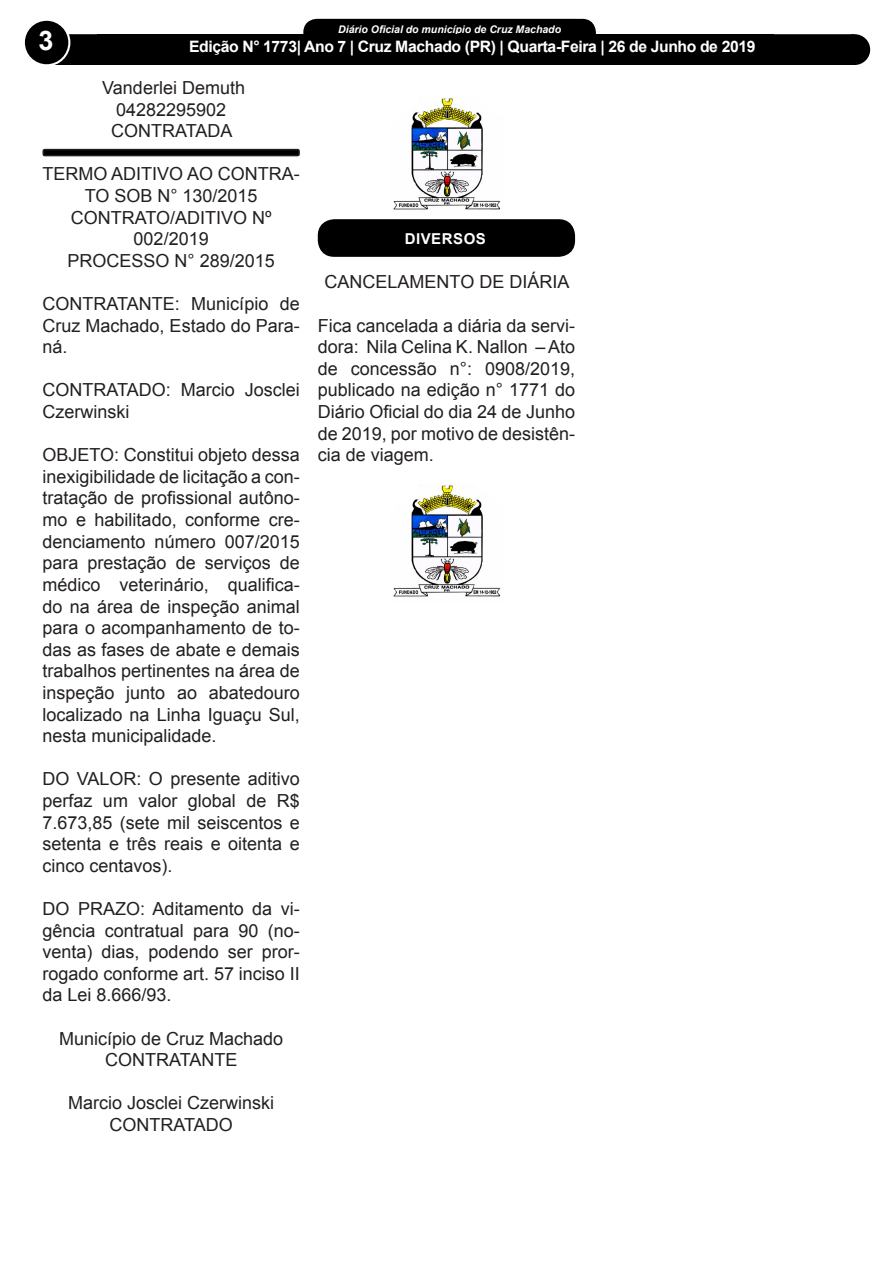
<style>
.page{position:relative;width:893px;height:1263px;background:#fff}
.page>*{position:absolute;margin:0;border:0;box-sizing:border-box;transform-origin:0 0}
.t1{font:700 27px "Arial";color:#fff}
.t2{font:18px/21.6px "Arial";color:#231f20;text-align:justify}
.t3{font:700 15.75px "Arial";letter-spacing:-.025em;color:#fff}
.t4{font:700 15px "Arial";color:#fff}
.t5{font:700 15px "Arial";letter-spacing:.035em;color:#fff}
.t6{font:italic 700 10.5px "Arial";color:#fff}
</style>
<div class="page">
<div style="left:305px;top:20px;width:289px;height:28px;background:#000;border-radius:12px"></div>
<div style="left:303px;top:19px;width:293px;height:31px;border:3px solid #000;border-radius:12px"></div>
<div style="left:39px;top:34px;width:815px;height:31px;background:#000"></div>
<div style="left:24px;top:20px;width:45px;height:45px;background:#000;border-radius:50%"></div>
<div style="left:23px;top:19px;width:47px;height:47px;border:2px solid #fff;border-radius:50%"></div>
<div style="left:840px;top:35px;width:29px;height:29px;background:#000;border-radius:50%"></div>
<div style="left:839px;top:34px;width:31px;height:31px;border:2px solid #000;border-radius:50%"></div>
<div style="left:43px;top:150px;width:256px;height:6px;background:#000;border-radius:2px"></div>
<div style="left:43px;top:149px;width:257px;height:7px;border:2px solid #231f20;border-radius:2px"></div>
<img style="left:393px;top:98px;width:108px;height:112px">
<div style="left:318px;top:219px;width:257px;height:38px;background:#000;border-radius:16px"></div>
<img style="left:393px;top:485px;width:108px;height:112px">
<p class="t6" style="left:338px;top:22px;width:224px">Diário Oficial do município de Cruz Machado</p>
<p class="t4" style="left:205px;top:40px;width:491px">Edição 1145 - Cruz Machado (PR) - Terça-Feira - 3 de Janeiro de 2017</p>
<p class="t1" style="left:38px;top:21px;width:17px">3</p>
<p class="t3" style="left:189px;top:35px;width:568px">Edição N° 1773| Ano 7 | Cruz Machado (PR) | Quarta-Feira | 26 de Junho de 2019</p>
<p class="t2" style="left:102px;top:77px;width:144px;text-align:center">Vanderlei Demuth<br>04282295902</p>
<p class="t2" style="left:111px;top:120px;width:123px">CONTRATADA</p>
<p class="t2" style="left:43px;top:163px;width:259px;text-align:center">TERMO ADITIVO AO CONTRA-<br>TO SOB N° 130/2015</p>
<p class="t2" style="left:71px;top:206px;width:202px;text-align:center">CONTRATO/ADITIVO Nº<br>002/2019</p>
<p class="t2" style="left:68px;top:250px;width:209px">PROCESSO N° 289/2015</p>
<p class="t2" style="left:43px;top:293px;width:259px">CONTRATANTE: Município de Cruz Machado, Estado do Para&shy;ná.</p>
<p class="t2" style="left:43px;top:379px;width:259px">CONTRATADO: Marcio Josclei<br>Czerwinski</p>
<p class="t2" style="left:43px;top:444px;width:259px">OBJETO: Constitui objeto dessa inexigibilidade de licitação a con&shy;tratação de profissional autôno&shy;mo e habilitado, conforme cre&shy;denciamento número 007/2015 para prestação de serviços de médico veterinário, qualifica&shy;do na área de inspeção animal para o acompanhamento de to&shy;das as fases de abate e demais trabalhos pertinentes na área de inspeção junto ao abatedouro localizado na Linha Iguaçu Sul, nesta municipalidade.</p>
<p class="t2" style="left:43px;top:768px;width:259px">DO VALOR: O presente aditivo perfaz um valor global de R$ 7.673,85 (sete mil seiscentos e setenta e três reais e oitenta e cinco centavos).</p>
<p class="t2" style="left:43px;top:898px;width:259px">DO PRAZO: Aditamento da vi&shy;gência contratual para 90 (no&shy;venta) dias, podendo ser pror&shy;rogado conforme art. 57 inciso II da Lei 8.666/93.</p>
<p class="t2" style="left:59px;top:1027px;width:226px">Município de Cruz Machado</p>
<p class="t2" style="left:105px;top:1049px;width:134px">CONTRATANTE</p>
<p class="t2" style="left:68px;top:1092px;width:208px">Marcio Josclei Czerwinski</p>
<p class="t2" style="left:110px;top:1114px;width:125px">CONTRATADO</p>
<p class="t5" style="left:405px;top:228px;width:83px">DIVERSOS</p>
<p class="t2" style="left:325px;top:271px;width:246px">CANCELAMENTO DE DIÁRIA</p>
<p class="t2" style="left:318px;top:314px;width:259px">Fica cancelada a diária da servi&shy;dora: Nila Celina K. Nallon – Ato de concessão n°: 0908/2019, publicado na edição n° 1771 do Diário Oficial do dia 24 de Junho de 2019, por motivo de desistên&shy;cia de viagem.</p>
</div>
